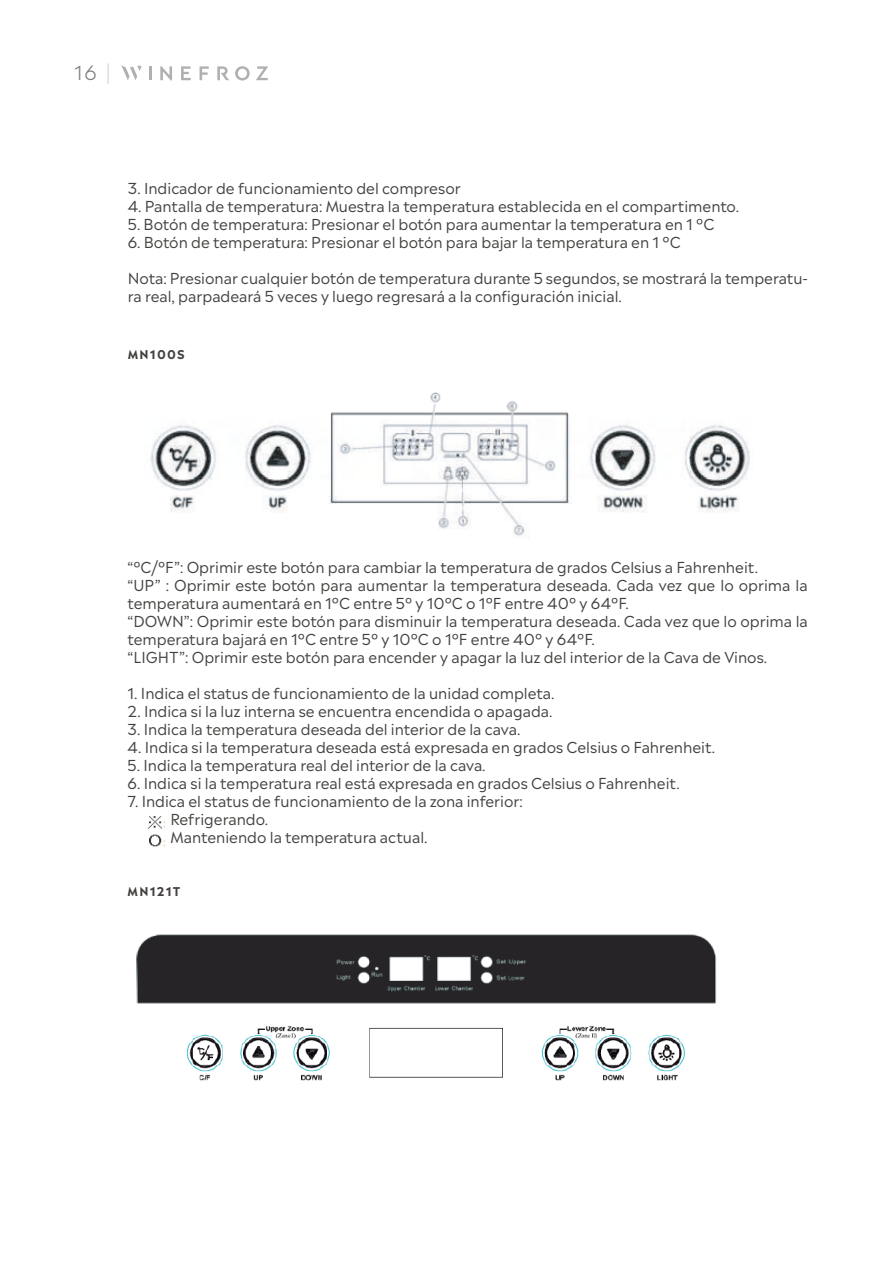
<style>
.page{position:relative;width:893px;height:1263px;background:#fff}
.page>*{position:absolute;margin:0;border:0;box-sizing:border-box;transform-origin:0 0}
.t1{font:300 19.5px "Madera";color:#818081}
.t2{font:15px/18px "Madera";color:#43413f}
.t3{font:700 12px "Madera";letter-spacing:.105em;color:#43413f}
.s1{font-weight:100}
</style>
<div class="page">
<svg style="left:121px;top:65px;width:21px;height:15px"></svg>
<hr style="left:149px;top:66px;width:3px;height:14px;background:#b0b0b0">
<svg style="left:181px;top:66px;width:10px;height:14px"></svg>
<svg style="left:200px;top:66px;width:9px;height:14px"></svg>
<svg style="left:235px;top:66px;width:15px;height:15px"></svg>
<svg style="left:256px;top:66px;width:12px;height:14px"></svg>
<svg style="left:160px;top:66px;width:12px;height:14px"></svg>
<svg style="left:217px;top:66px;width:12px;height:14px"></svg>
<img style="left:150px;top:392px;width:600px;height:146px">
<img style="left:136px;top:934px;width:581px;height:147px">
<img style="left:148px;top:816px;width:16px;height:31px">
<h1 class="t1" style="left:74px;top:56px;width:39px">16 <span class="s1">|</span></h1>
<p class="t2" style="left:128px;top:178px;width:335px">3. Indicador de funcionamiento del compresor</p>
<p class="t2" style="left:128px;top:196px;width:613px">4. Pantalla de temperatura: Muestra la temperatura establecida en el compartimento.</p>
<p class="t2" style="left:128px;top:214px;width:588px">5. Botón de temperatura: Presionar el botón para aumentar la temperatura en 1 ºC</p>
<p class="t2" style="left:128px;top:232px;width:555px">6. Botón de temperatura: Presionar el botón para bajar la temperatura en 1 ºC</p>
<p class="t2" style="left:128px;top:268px;width:682px">Nota: Presionar cualquier botón de temperatura durante 5 segundos, se mostrará la temperatu&shy;ra real, parpadeará 5 veces y luego regresará a la configuración inicial.</p>
<p class="t3" style="left:128px;top:343px;width:58px">MN100S</p>
<p class="t2" style="left:128px;top:556px;width:682px">“ºC/ºF”: Oprimir este botón para cambiar la temperatura de grados Celsius a Fahrenheit.<br>“UP” : Oprimir este botón para aumentar la temperatura deseada. Cada vez que lo oprima la temperatura aumentará en 1ºC entre 5º y 10ºC o 1ºF entre 40º y 64ºF.<br>“DOWN”: Oprimir este botón para disminuir la temperatura deseada. Cada vez que lo oprima la temperatura bajará en 1ºC entre 5º y 10ºC o 1ºF entre 40º y 64ºF.<br>“LIGHT”: Oprimir este botón para encender y apagar la luz del interior de la Cava de Vinos.</p>
<p class="t2" style="left:128px;top:682px;width:428px">1. Indica el status de funcionamiento de la unidad completa.</p>
<p class="t2" style="left:128px;top:700px;width:426px">2. Indica si la luz interna se encuentra encendida o apagada.</p>
<p class="t2" style="left:128px;top:718px;width:394px">3. Indica la temperatura deseada del interior de la cava.</p>
<p class="t2" style="left:128px;top:736px;width:589px">4. Indica si la temperatura deseada está expresada en grados Celsius o Fahrenheit.</p>
<p class="t2" style="left:128px;top:754px;width:360px">5. Indica la temperatura real del interior de la cava.</p>
<p class="t2" style="left:128px;top:772px;width:554px">6. Indica si la temperatura real está expresada en grados Celsius o Fahrenheit.</p>
<p class="t2" style="left:170px;top:790px;width:354px;text-indent:-43px">7. Indica el status de funcionamiento de la zona inferior:<br>Refrigerando.<br>Manteniendo la temperatura actual.</p>
<p class="t3" style="left:128px;top:881px;width:54px">MN121T</p>
</div>
